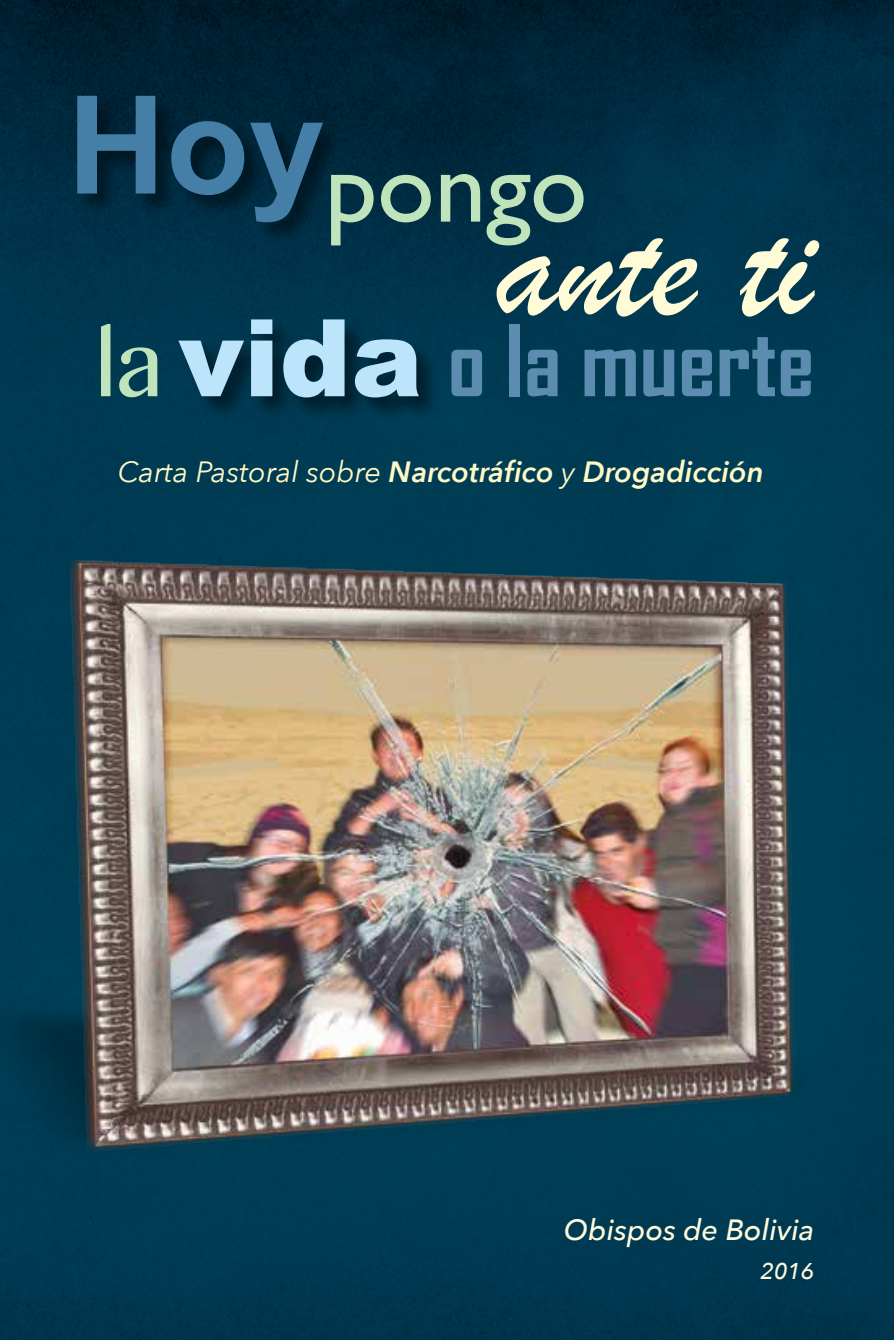
<style>
.page{position:relative;width:894px;height:1340px;background:#fff}
.page>*{position:absolute;margin:0;border:0;box-sizing:border-box;transform-origin:0 0}
.t1{font:152.78px "Brush Script";color:#fffbd6}
.t2{font:103.95px "Gill Sans";color:#bfe4bc}
.t3{font:700 94.27px "Agency FB";color:#5d8cb1}
.t4{font:italic 600 29.25px "Avenir Next";color:#fff9c5}
.t5{font:italic 500 29.25px "Avenir Next";color:#fffbdc}
.t6{font:italic 500 22.72px "Avenir Next";color:#fffbdc}
.s1{font-family:"Khmer MN";font-weight:400;font-size:107.33px;color:#bfe4bc}
.s2{font-family:"Arial";font-weight:900;font-size:107.33px;color:#bce4fa}
.s3{font-weight:400}
</style>
<div class="page">
<img style="left:0;top:0;width:894px;height:1339px">
<div style="left:0;top:887px;width:814px;height:338px;background:#003d55"></div>
<img style="left:70px;top:560px;width:734px;height:597px">
<div style="left:76px;top:95px;width:269px;height:150px;background:#000;opacity:.46"></div>
<div style="left:179px;top:319px;width:262px;height:102px;background:#000;opacity:.46"></div>
<h2 class="t2" style="left:67px;top:125px;width:521px"><sup>Hoy</sup>pongo</h2>
<h1 class="t1" style="left:496px;top:173px;width:318px">ante ti</h1>
<h3 class="t3" style="left:95px;top:308px;width:721px"><span class="s1">la</span><span class="s2">vida</span> o la muerte</h3>
<p class="t4" style="left:118px;top:446px;width:647px"><span class="s3">Carta Pastoral sobre</span> Narcotráfico <span class="s3">y</span> Drogadicción</p>
<p class="t5" style="left:564px;top:1204px;width:252px">Obispos de Bolivia</p>
<p class="t6" style="left:760px;top:1251px;width:56px">2016</p>
</div>
